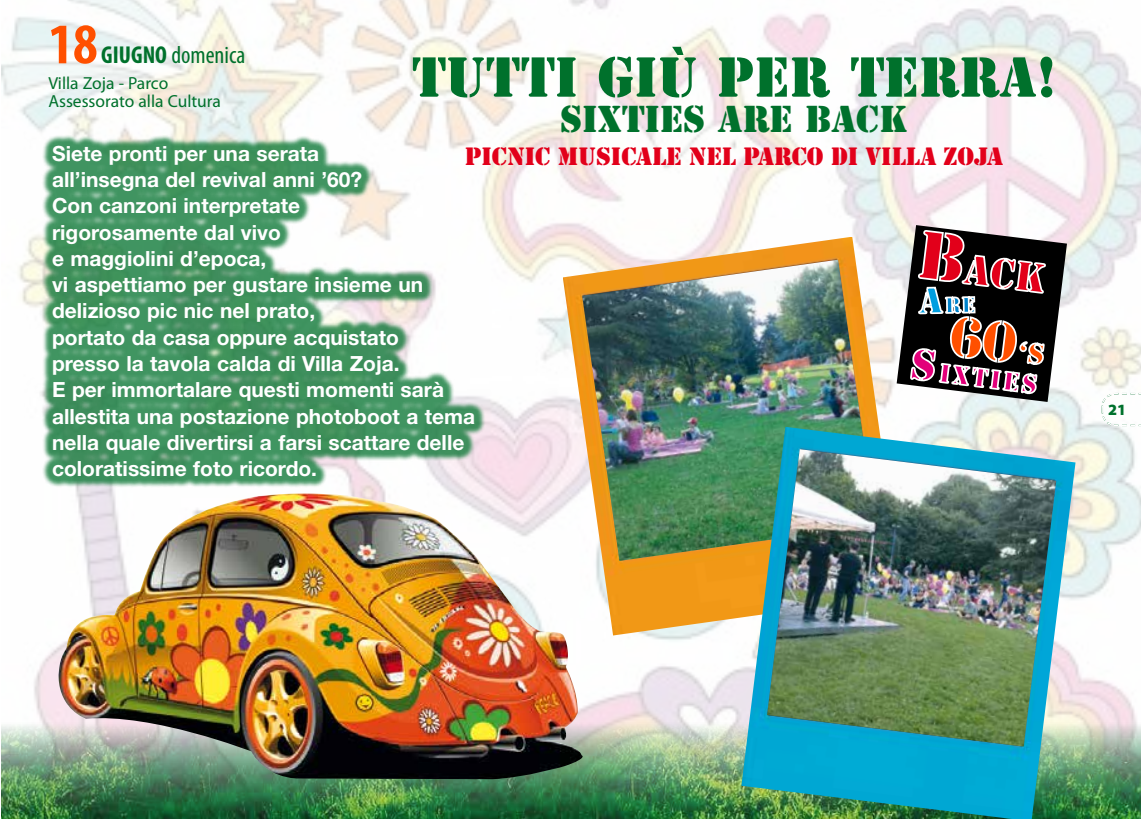
<style>
.page{position:relative;width:1141px;height:819px;background:#fff}
.page>*{position:absolute;margin:0;border:0;box-sizing:border-box;transform-origin:0 0}
.t1{font:700 condensed 57.75px "Myriad Pro";color:#ff5000}
.t2{font:52.5px "Stencil";color:#00712c}
.t3{font:35px "Stencil";color:#00712c}
.t4{font:26.25px "Stencil D";color:#e2001a}
.t5{font:condensed 24.5px "Myriad Pro";color:#00712c}
.t6{font:700 21px/26.2px "Helvetica Neue";color:#fff}
.t7{font:17.5px/17.5px "Myriad Pro";color:#00712c}
.t8{font:900 15.75px "Myriad Pro";color:#00712c}
.s1{font-weight:700}
</style>
<div class="page">
<img style="left:1px;top:0;width:1140px;height:722px">
<div style="left:1099px;top:391px;width:42px;height:37px;background:#00712c;opacity:.75"></div>
<img style="left:563px;top:237px;width:334px;height:398px">
<img style="left:582px;top:260px;width:293px;height:301px">
<div style="left:41px;top:134px;width:445px;height:353px;background:#00712c;opacity:.75"></div>
<svg style="left:897px;top:96px;width:170px;height:331px"></svg>
<img style="left:1px;top:722px;width:1140px;height:97px">
<img style="left:58px;top:493px;width:526px;height:286px">
<img style="left:741px;top:427px;width:334px;height:392px">
<img style="left:767px;top:449px;width:289px;height:297px">
<h1 class="t1" style="left:48px;top:8px;width:51px">18</h1>
<p class="t5" style="left:101px;top:40px;width:146px"><span class="s1">GIUGNO</span> domenica</p>
<p class="t7" style="left:48px;top:75px;width:174px">Villa Zoja - Parco<br>Assessorato alla Cultura</p>
<h2 class="t2" style="left:412px;top:43px;width:646px">TUTTI GIÙ PER TERRA!</h2>
<h3 class="t3" style="left:560px;top:96px;width:349px">SIXTIES ARE BACK</h3>
<p class="t4" style="left:465px;top:141px;width:540px">PICNIC MUSICALE NEL PARCO DI VILLA ZOJA</p>
<p class="t6" style="left:52px;top:139px;width:425px">Siete pronti per una serata<br>all’insegna del revival anni ’60?<br>Con canzoni interpretate<br>rigorosamente dal vivo<br>e maggiolini d’epoca,<br>vi aspettiamo per gustare insieme un delizioso pic nic nel prato,<br>portato da casa oppure acquistato<br>presso la tavola calda di Villa Zoja.<br>E per immortalare questi momenti sarà allestita una postazione photoboot a tema nella quale divertirsi a farsi scattare delle coloratissime foto ricordo.</p>
<p class="t8" style="left:1108px;top:401px;width:20px">21</p>
</div>
